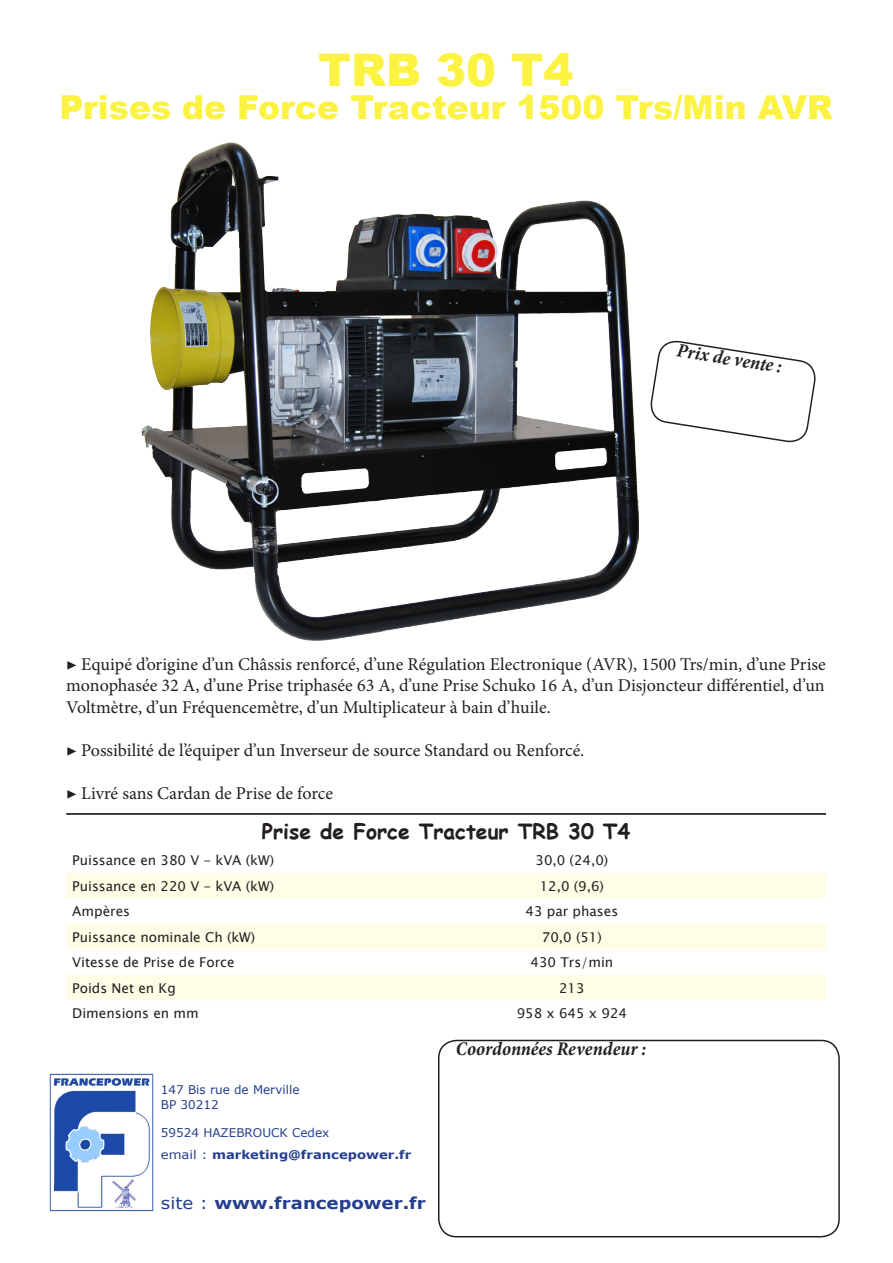
<style>
.page{position:relative;width:893px;height:1263px;background:#fff}
.page>*{position:absolute;margin:0;border:0;box-sizing:border-box;transform-origin:0 0}
.t1{font:900 45px "Arial";color:#fcf242}
.t2{font:900 33px "Arial";color:#fcf242}
.t3{font:700 21px "Comic Sans MS";color:#231f20}
.t4{font:italic 700 condensed 19.5px "Minion Pro";color:#231f20}
.t5{font:18px/21.6px "Minion Pro";color:#231f20;text-align:justify}
.t6{font:700 16.5px "Verdana";color:#253f8e;scale:1.1 1}
.t7{font:13.5px "Lucida Sans Unicode";color:#231f20}
.t8{font:12px "Verdana";color:#253f8e}
.t9{font:700 12px "Verdana";color:#253f8e;scale:1.1 1}
.s1{font-weight:400}
</style>
<div class="page">
<img style="left:141px;top:142px;width:498px;height:498px">
<svg style="left:66px;top:873px;width:760px;height:127px;fill:#fffde5"></svg>
<hr style="left:66px;top:813px;width:252px;height:2px;background:#000">
<hr style="left:318px;top:813px;width:508px;height:2px;background:#000">
<img style="left:49px;top:1073px;width:105px;height:139px">
<svg style="left:650px;top:340px;width:166px;height:103px"></svg>
<div style="left:438px;top:1040px;width:402px;height:197px;border:2px solid #231f20;border-radius:18px"></div>
<p class="t1" style="left:319px;top:37px;width:257px">TRB 30 T4</p>
<p class="t2" style="left:59px;top:84px;width:775px">Prises de Force Tracteur 1500 Trs/Min AVR</p>
<p class="t4" style="left:679px;top:337px;width:108px;rotate:9deg">Prix de vente :</p>
<p class="t5" style="left:66px;top:653px;width:761px">▶ Equipé d’origine d’un Châssis renforcé, d’une Régulation Electronique (AVR), 1500 Trs/min, d’une Prise monophasée 32 A, d’une Prise triphasée 63 A, d’une Prise Schuko 16 A, d’un Disjoncteur différentiel, d’un Voltmètre, d’un Fréquencemètre, d’un Multiplicateur à bain d’huile.</p>
<p class="t5" style="left:66px;top:740px;width:520px">▶ Possibilité de l’équiper d’un Inverseur de source Standard ou Renforcé.</p>
<p class="t5" style="left:66px;top:783px;width:268px">▶ Livré sans Cardan de Prise de force</p>
<p class="t3" style="left:262px;top:816px;width:370px">Prise de Force Tracteur TRB 30 T4</p>
<p class="t7" style="left:72px;top:850px;width:203px">Puissance en 380 V - kVA (kW)</p>
<p class="t7" style="left:535px;top:850px;width:74px">30,0 (24,0)</p>
<p class="t7" style="left:72px;top:875px;width:203px">Puissance en 220 V - kVA (kW)</p>
<p class="t7" style="left:540px;top:875px;width:66px">12,0 (9,6)</p>
<p class="t7" style="left:72px;top:901px;width:59px">Ampères</p>
<p class="t7" style="left:526px;top:901px;width:94px">43 par phases</p>
<p class="t7" style="left:72px;top:926px;width:184px">Puissance nominale Ch (kW)</p>
<p class="t7" style="left:542px;top:926px;width:61px">70,0 (51)</p>
<p class="t7" style="left:72px;top:952px;width:164px">Vitesse de Prise de Force</p>
<p class="t7" style="left:530px;top:952px;width:84px">430 Trs/min</p>
<p class="t7" style="left:72px;top:977px;width:105px">Poids Net en Kg</p>
<p class="t7" style="left:559px;top:977px;width:27px">213</p>
<p class="t7" style="left:72px;top:1003px;width:128px">Dimensions en mm</p>
<p class="t7" style="left:517px;top:1003px;width:112px">958 x 645 x 924</p>
<p class="t8" style="left:161px;top:1081px;width:140px">147 Bis rue de Merville</p>
<p class="t8" style="left:161px;top:1096px;width:59px">BP 30212</p>
<p class="t8" style="left:161px;top:1125px;width:170px">59524 HAZEBROUCK Cedex</p>
<p class="t9" style="left:161px;top:1146px;width:229px"><span class="s1">email :</span> marketing@francepower.fr</p>
<p class="t6" style="left:161px;top:1191px;width:242px"><span class="s1">site :</span> www.francepower.fr</p>
<p class="t4" style="left:456px;top:1036px;width:192px">Coordonnées Revendeur :</p>
</div>
